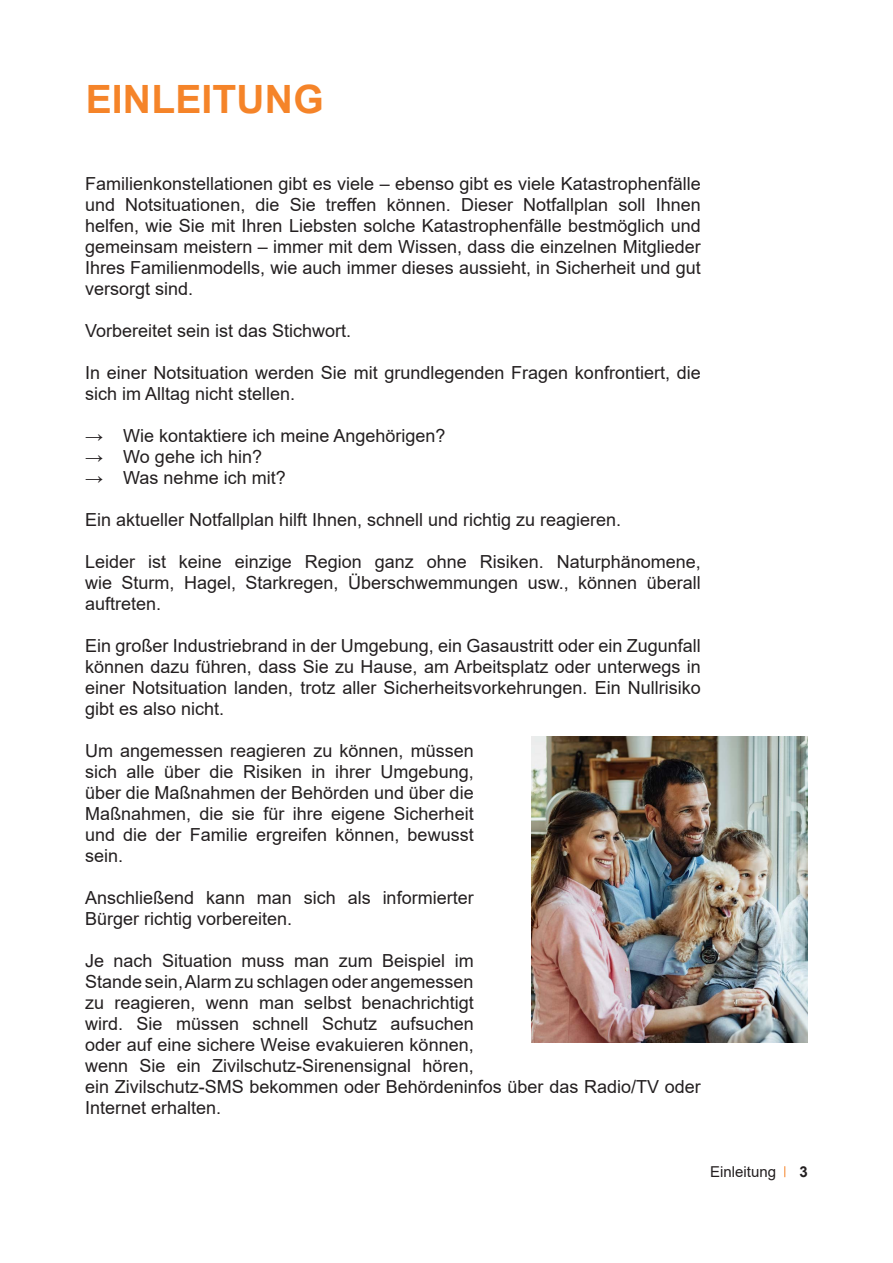
<style>
.page{position:relative;width:893px;height:1263px;background:#fff}
.page>*{position:absolute;margin:0;border:0;box-sizing:border-box;transform-origin:0 0}
.Unterüberschrift_orange{font:700 39px "Arial";letter-spacing:.005em;color:#f58429}
.Fließtext{font:18px/21px "Arial";color:#231f20;text-align:justify}
.t1{font:15px "Arial";color:#231f20}
.t2{font:700 15px "Arial";color:#231f20}
</style>
<div class="page">
<img style="left:531px;top:736px;width:277px;height:307px">
<p class="Unterüberschrift_orange" style="left:86px;top:72px;width:239px">EINLEITUNG</p>
<p class="Fließtext" style="left:85px;top:173px;width:617px">Familienkonstellationen gibt es viele – ebenso gibt es viele Katastrophenfälle und Notsituationen, die Sie treffen können. Dieser Notfallplan soll Ihnen helfen, wie Sie mit Ihren Liebsten solche Katastrophenfälle bestmöglich und gemeinsam meistern – immer mit dem Wissen, dass die einzelnen Mitglieder Ihres Familienmodells, wie auch immer dieses aussieht, in Sicherheit und gut versorgt sind.</p>
<p class="Fließtext" style="left:85px;top:320px;width:268px">Vorbereitet sein ist das Stichwort.</p>
<p class="Fließtext" style="left:85px;top:362px;width:617px">In einer Notsituation werden Sie mit grundlegenden Fragen konfrontiert, die sich im Alltag nicht stellen.</p>
<p class="Fließtext" style="left:85px;top:425px;width:362px">→ Wie kontaktiere ich meine Angehörigen?</p>
<p class="Fließtext" style="left:85px;top:446px;width:179px">→ Wo gehe ich hin?</p>
<p class="Fließtext" style="left:85px;top:467px;width:202px">→ Was nehme ich mit?</p>
<p class="Fließtext" style="left:85px;top:509px;width:538px">Ein aktueller Notfallplan hilft Ihnen, schnell und richtig zu reagieren.</p>
<p class="Fließtext" style="left:85px;top:551px;width:617px">Leider ist keine einzige Region ganz ohne Risiken. Naturphänomene, wie Sturm, Hagel, Starkregen, Überschwemmungen usw., können überall auftreten.</p>
<p class="Fließtext" style="left:85px;top:635px;width:617px">Ein großer Industriebrand in der Umgebung, ein Gasaustritt oder ein Zugunfall können dazu führen, dass Sie zu Hause, am Arbeitsplatz oder unterwegs in einer Notsituation landen, trotz aller Sicherheitsvorkehrungen. Ein Nullrisiko gibt es also nicht.</p>
<p class="Fließtext" style="left:85px;top:740px;width:390px">Um angemessen reagieren zu können, müssen sich alle über die Risiken in ihrer Umgebung, über die Maßnahmen der Behörden und über die Maßnahmen, die sie für ihre eigene Sicherheit und die der Familie ergreifen können, bewusst sein.</p>
<p class="Fließtext" style="left:85px;top:887px;width:390px">Anschließend kann man sich als informierter<br>Bürger richtig vorbereiten.</p>
<p class="Fließtext" style="left:85px;top:950px;width:617px;text-align:left">Je nach Situation muss man zum Beispiel im<br>Stande sein, Alarm zu schlagen oder angemessen<br>zu reagieren, wenn man selbst benachrichtigt<br>wird. Sie müssen schnell Schutz aufsuchen<br>oder auf eine sichere Weise evakuieren können,<br>wenn Sie ein Zivilschutz-Sirenensignal hören,<br>ein Zivilschutz-SMS bekommen oder Behördeninfos über das Radio/TV oder Internet erhalten.</p>
<p class="t1" style="left:710px;top:1161px;width:67px">Einleitung</p>
<p class="t2" style="left:800px;top:1161px;width:10px">3</p>
</div>
